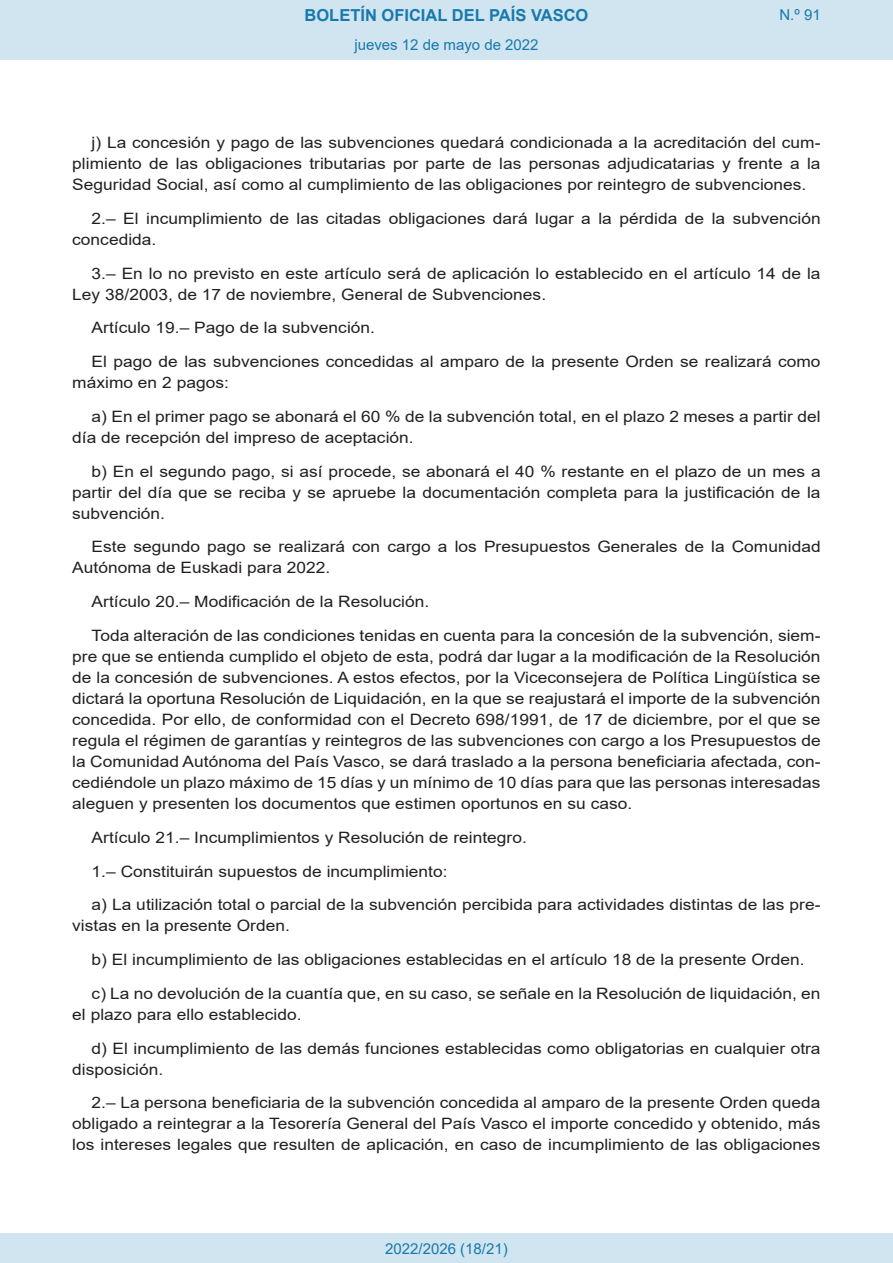
<style>
.page{position:relative;width:893px;height:1263px;background:#fff}
.page>*{position:absolute;margin:0;border:0;box-sizing:border-box;transform-origin:0 0}
.t1{font:700 16.5px "Arial";color:#1879ad}
.BOPVDetalle{font:15.6px/21px "Arial";color:#231f20;scale:1.11 1}
.Paginacion_Centro{font:15px "Arial";color:#1879ad}
</style>
<div class="page">
<div style="left:0;top:0;width:893px;height:60px;background:#d0e5f0"></div>
<div style="left:0;top:1233px;width:893px;height:30px;background:#d0e5f0"></div>
<p class="t1" style="left:305px;top:3px;width:285px">BOLETÍN OFICIAL DEL PAÍS VASCO</p>
<p class="Paginacion_Centro" style="left:354px;top:35px;width:186px">jueves 12 de mayo de 2022</p>
<p class="Paginacion_Centro" style="left:779px;top:5px;width:43px">N.º 91</p>
<p class="BOPVDetalle" style="left:72px;top:132px;width:676px;text-align:justify;text-indent:19px">j) La concesión y pago de las subvenciones quedará condicionada a la acreditación del cum&shy;plimiento de las obligaciones tributarias por parte de las personas adjudicatarias y frente a la Seguridad Social, así como al cumplimiento de las obligaciones por reintegro de subvenciones.</p>
<p class="BOPVDetalle" style="left:72px;top:208px;width:676px;text-indent:19px">2.– El incumplimiento de las citadas obligaciones dará lugar a la pérdida de la subvención concedida.</p>
<p class="BOPVDetalle" style="left:72px;top:263px;width:676px;text-indent:19px">3.– En lo no previsto en este artículo será de aplicación lo establecido en el artículo 14 de la<br>Ley 38/2003, de 17 de noviembre, General de Subvenciones.</p>
<p class="BOPVDetalle" style="left:92px;top:317px;width:257px">Artículo 19.– Pago de la subvención.</p>
<p class="BOPVDetalle" style="left:72px;top:351px;width:676px;text-indent:19px">El pago de las subvenciones concedidas al amparo de la presente Orden se realizará como máximo en 2 pagos:</p>
<p class="BOPVDetalle" style="left:72px;top:406px;width:676px;text-indent:19px">a) En el primer pago se abonará el 60 % de la subvención total, en el plazo 2 meses a partir del día de recepción del impreso de aceptación.</p>
<p class="BOPVDetalle" style="left:72px;top:461px;width:676px;text-align:justify;text-indent:19px">b) En el segundo pago, si así procede, se abonará el 40 % restante en el plazo de un mes a partir del día que se reciba y se apruebe la documentación completa para la justificación de la subvención.</p>
<p class="BOPVDetalle" style="left:72px;top:536px;width:676px;text-indent:19px">Este segundo pago se realizará con cargo a los Presupuestos Generales de la Comunidad<br>Autónoma de Euskadi para 2022.</p>
<p class="BOPVDetalle" style="left:92px;top:591px;width:306px">Artículo 20.– Modificación de la Resolución.</p>
<p class="BOPVDetalle" style="left:72px;top:625px;width:676px;text-align:justify;text-indent:19px">Toda alteración de las condiciones tenidas en cuenta para la concesión de la subvención, siem&shy;pre que se entienda cumplido el objeto de esta, podrá dar lugar a la modificación de la Resolución de la concesión de subvenciones. A estos efectos, por la Viceconsejera de Política Lingüística se dictará la oportuna Resolución de Liquidación, en la que se reajustará el importe de la subvención concedida. Por ello, de conformidad con el Decreto 698/1991, de 17 de diciembre, por el que se regula el régimen de garantías y reintegros de las subvenciones con cargo a los Presupuestos de la Comunidad Autónoma del País Vasco, se dará traslado a la persona beneficiaria afectada, con&shy;cediéndole un plazo máximo de 15 días y un mínimo de 10 días para que las personas interesadas aleguen y presenten los documentos que estimen oportunos en su caso.</p>
<p class="BOPVDetalle" style="left:92px;top:827px;width:394px">Artículo 21.– Incumplimientos y Resolución de reintegro.</p>
<p class="BOPVDetalle" style="left:92px;top:860px;width:322px">1.– Constituirán supuestos de incumplimiento:</p>
<p class="BOPVDetalle" style="left:72px;top:894px;width:676px;text-indent:19px">a) La utilización total o parcial de la subvención percibida para actividades distintas de las pre&shy;vistas en la presente Orden.</p>
<p class="BOPVDetalle" style="left:92px;top:949px;width:644px">b) El incumplimiento de las obligaciones establecidas en el artículo 18 de la presente Orden.</p>
<p class="BOPVDetalle" style="left:72px;top:983px;width:676px;text-indent:19px">c) La no devolución de la cuantía que, en su caso, se señale en la Resolución de liquidación, en el plazo para ello establecido.</p>
<p class="BOPVDetalle" style="left:72px;top:1037px;width:676px;text-indent:19px">d) El incumplimiento de las demás funciones establecidas como obligatorias en cualquier otra disposición.</p>
<p class="BOPVDetalle" style="left:72px;top:1092px;width:676px;text-align:justify;text-indent:19px">2.– La persona beneficiaria de la subvención concedida al amparo de la presente Orden queda obligado a reintegrar a la Tesorería General del País Vasco el importe concedido y obtenido, más los intereses legales que resulten de aplicación, en caso de incumplimiento de las obligaciones</p>
<p class="Paginacion_Centro" style="left:385px;top:1238px;width:124px">2022/2026 (18/21)</p>
</div>
